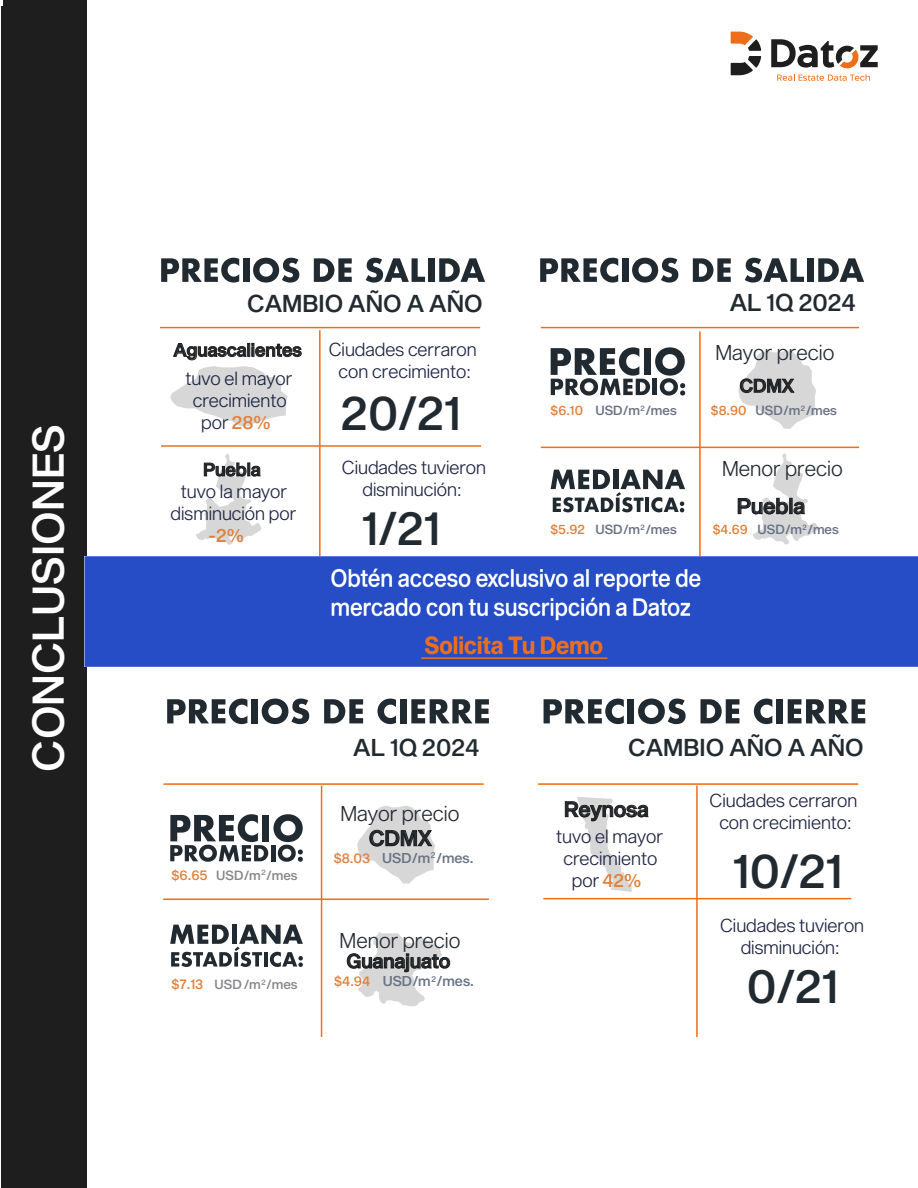
<style>
.page{position:relative;width:918px;height:1188px;background:#fff}
.page>*{position:absolute;margin:0;border:0;box-sizing:border-box;transform-origin:0 0}
.t1{font:47.1px "Sequel Sans Medium Head";color:#222a31}
.t2{font:46.5px "Sequel Sans Medium Head";color:#222a31}
.t3{font:43.5px "Sequel Sans Medium Head";color:#fff}
.t4{font:24px "Sequel Sans Medium Head";color:#222a31}
.t5{font:21.15px "Sequel Sans Medium Head";color:#222a31}
.t6{font:21px "Sequel Sans Light Head";color:#222a31}
.t7{font:21px "Sequel Sans Medium Head";color:#222a31}
.t8{font:19.5px "Sequel Sans Medium Head";color:#222a31}
.t9{font:18.45px/22px "Sequel Sans Light Head";color:#1c2341;text-align:center}
.t10{font:18.45px "Sequel Sans Medium Head";color:#e2803d}
.t11{font:18.3px "Sequel Sans Medium Head";color:#222a31}
.t12{font:17.85px "Sequel Sans Medium Head";color:#222a31}
.t13{font:13.95px "Sequel Sans Medium Head";color:#687284}
.t14{font:13.05px "Sequel Sans Medium Head";color:#687284}
.t15{font:13.05px "Sequel Sans Medium Head";color:#88868b}
.s1{font-family:"Sequel Sans Medium Head";color:#e2803d}
.s2{color:#e2803d}
.s3{font-size:13.5px;color:#e2803d}
</style>
<div class="page">
<hr style="left:696px;top:786px;width:2px;height:251px;background:#f26e14">
<hr style="left:543px;top:898px;width:308px;height:1px;background:#f26e14">
<div style="left:1px;top:6px;width:84px;height:1182px;background:#1e1e1e"></div>
<hr style="left:541px;top:327px;width:318px;height:1px;background:#f26e14">
<hr style="left:541px;top:447px;width:318px;height:1px;background:#f26e14">
<hr style="left:699px;top:332px;width:2px;height:229px;background:#f26e14">
<svg style="left:551px;top:347px;width:134px;height:49px"></svg>
<svg style="left:551px;top:470px;width:134px;height:42px"></svg>
<hr style="left:321px;top:786px;width:1px;height:251px;background:#f26e14">
<hr style="left:163px;top:898px;width:326px;height:2px;background:#f26e14">
<svg style="left:170px;top:814px;width:133px;height:48px"></svg>
<svg style="left:170px;top:925px;width:133px;height:42px"></svg>
<svg style="left:544px;top:699px;width:80px;height:25px"></svg>
<div style="left:628px;top:699px;width:6px;height:24px;background:#222a31"></div>
<svg style="left:638px;top:699px;width:48px;height:25px"></svg>
<svg style="left:700px;top:699px;width:40px;height:24px"></svg>
<svg style="left:754px;top:699px;width:18px;height:25px"></svg>
<div style="left:776px;top:699px;width:7px;height:24px;background:#222a31"></div>
<svg style="left:788px;top:699px;width:77px;height:24px"></svg>
<svg style="left:167px;top:699px;width:80px;height:25px"></svg>
<div style="left:251px;top:699px;width:7px;height:24px;background:#222a31"></div>
<svg style="left:262px;top:699px;width:47px;height:25px"></svg>
<svg style="left:324px;top:699px;width:39px;height:24px"></svg>
<svg style="left:377px;top:699px;width:19px;height:25px"></svg>
<div style="left:400px;top:699px;width:6px;height:24px;background:#222a31"></div>
<svg style="left:411px;top:699px;width:78px;height:24px"></svg>
<svg style="left:738px;top:453px;width:80px;height:92px"></svg>
<svg style="left:738px;top:351px;width:78px;height:78px"></svg>
<svg style="left:161px;top:258px;width:78px;height:25px"></svg>
<div style="left:243px;top:258px;width:6px;height:24px;background:#222a31"></div>
<svg style="left:253px;top:258px;width:46px;height:25px"></svg>
<svg style="left:314px;top:258px;width:38px;height:24px"></svg>
<svg style="left:366px;top:258px;width:59px;height:25px"></svg>
<div style="left:428px;top:258px;width:6px;height:24px;background:#222a31"></div>
<svg style="left:439px;top:258px;width:46px;height:24px"></svg>
<svg style="left:540px;top:258px;width:78px;height:25px"></svg>
<div style="left:622px;top:258px;width:6px;height:24px;background:#222a31"></div>
<svg style="left:632px;top:258px;width:46px;height:25px"></svg>
<svg style="left:693px;top:258px;width:38px;height:24px"></svg>
<svg style="left:745px;top:258px;width:59px;height:25px"></svg>
<div style="left:807px;top:258px;width:6px;height:24px;background:#222a31"></div>
<svg style="left:818px;top:258px;width:46px;height:24px"></svg>
<hr style="left:160px;top:327px;width:320px;height:1px;background:#f26e14">
<svg style="left:347px;top:932px;width:103px;height:74px"></svg>
<hr style="left:161px;top:445px;width:320px;height:2px;background:#f26e14">
<hr style="left:319px;top:330px;width:2px;height:229px;background:#f26e14">
<svg style="left:357px;top:806px;width:78px;height:78px"></svg>
<svg style="left:196px;top:454px;width:66px;height:91px"></svg>
<svg style="left:170px;top:342px;width:132px;height:84px"></svg>
<svg style="left:565px;top:797px;width:84px;height:95px"></svg>
<svg style="left:731px;top:32px;width:30px;height:43px"></svg>
<svg style="left:771px;top:39px;width:107px;height:29px"></svg>
<svg style="left:777px;top:74px;width:93px;height:7px"></svg>
<hr style="left:164px;top:783px;width:320px;height:2px;background:#f26e14">
<hr style="left:538px;top:783px;width:320px;height:2px;background:#f26e14">
<img style="left:85px;top:556px;width:833px;height:111px">
<h3 class="t3" style="left:18px;top:736px;width:349px;rotate:-90deg">CONCLUSIONES</h3>
<h3 class="t3" style="left:17px;top:772px;width:349px;rotate:-90deg">CONCLUSIONES</h3>
<h3 class="t4" style="left:247px;top:286px;width:237px">CAMBIO AÑO A AÑO</h3>
<h3 class="t4" style="left:730px;top:285px;width:128px">AL 1Q 2024</h3>
<p class="t12" style="left:174px;top:337px;width:130px">Aguascalientes</p>
<p class="t9" style="left:186px;top:368px;width:108px">tuvo el mayor crecimiento por <span class="s1">28%</span></p>
<p class="t9" style="left:329px;top:340px;width:149px">Ciudades cerraron con crecimiento:</p>
<h1 class="t1" style="left:341px;top:379px;width:122px">20/21</h1>
<p class="t6" style="left:715px;top:338px;width:121px">Mayor precio</p>
<p class="t11" style="left:740px;top:373px;width:56px">CDMX</p>
<p class="t14" style="left:551px;top:401px;width:128px"><span class="s2">$6.10</span> USD/m<sup>2</sup>/mes</p>
<p class="t14" style="left:711px;top:401px;width:128px"><span class="s2">$8.90</span> USD/m<sup>2</sup>/mes</p>
<p class="t12" style="left:203px;top:457px;width:59px">Puebla</p>
<p class="t9" style="left:171px;top:481px;width:127px">tuvo la mayor disminución por</p>
<p class="t10" style="left:208px;top:523px;width:37px">-2%</p>
<p class="t9" style="left:342px;top:457px;width:146px">Ciudades tuvieron disminución:</p>
<h2 class="t2" style="left:362px;top:496px;width:80px">1/21</h2>
<p class="t14" style="left:551px;top:520px;width:128px"><span class="s2">$5.92</span> USD/m<sup>2</sup>/mes</p>
<p class="t6" style="left:722px;top:454px;width:122px">Menor precio</p>
<p class="t5" style="left:737px;top:491px;width:70px">Puebla</p>
<p class="t14" style="left:713px;top:520px;width:128px"><span class="s2">$4.69</span> USD/m<sup>2</sup> /mes</p>
<p class="t15" style="left:171px;top:866px;width:128px"><span class="s3">$6.65</span> USD/m<sup>2</sup>/mes</p>
<p class="t15" style="left:171px;top:975px;width:128px"><span class="s3">$7.13</span> USD /m<sup>2</sup>/mes</p>
<h3 class="t4" style="left:353px;top:730px;width:128px">AL 1Q 2024</h3>
<p class="t6" style="left:340px;top:798px;width:121px">Mayor precio</p>
<p class="t5" style="left:369px;top:823px;width:64px">CDMX</p>
<p class="t13" style="left:334px;top:848px;width:141px"><span class="s3">$8.03</span> USD/m<sup>2</sup>/mes.</p>
<p class="t6" style="left:340px;top:925px;width:122px">Menor precio</p>
<p class="t8" style="left:346px;top:947px;width:105px">Guanajuato</p>
<p class="t13" style="left:334px;top:972px;width:141px"><span class="s3">$4.94</span> USD/m<sup>2</sup>/mes.</p>
<h3 class="t4" style="left:628px;top:731px;width:237px">CAMBIO AÑO A AÑO</h3>
<p class="t7" style="left:564px;top:794px;width:86px">Reynosa</p>
<p class="t9" style="left:556px;top:826px;width:108px">tuvo el mayor crecimiento por <span class="s1">42%</span></p>
<p class="t9" style="left:710px;top:790px;width:149px">Ciudades cerraron con crecimiento:</p>
<h1 class="t1" style="left:733px;top:838px;width:112px">10/21</h1>
<p class="t9" style="left:720px;top:915px;width:146px">Ciudades tuvieron disminución:</p>
<h2 class="t2" style="left:747px;top:954px;width:93px">0/21</h2>
</div>
